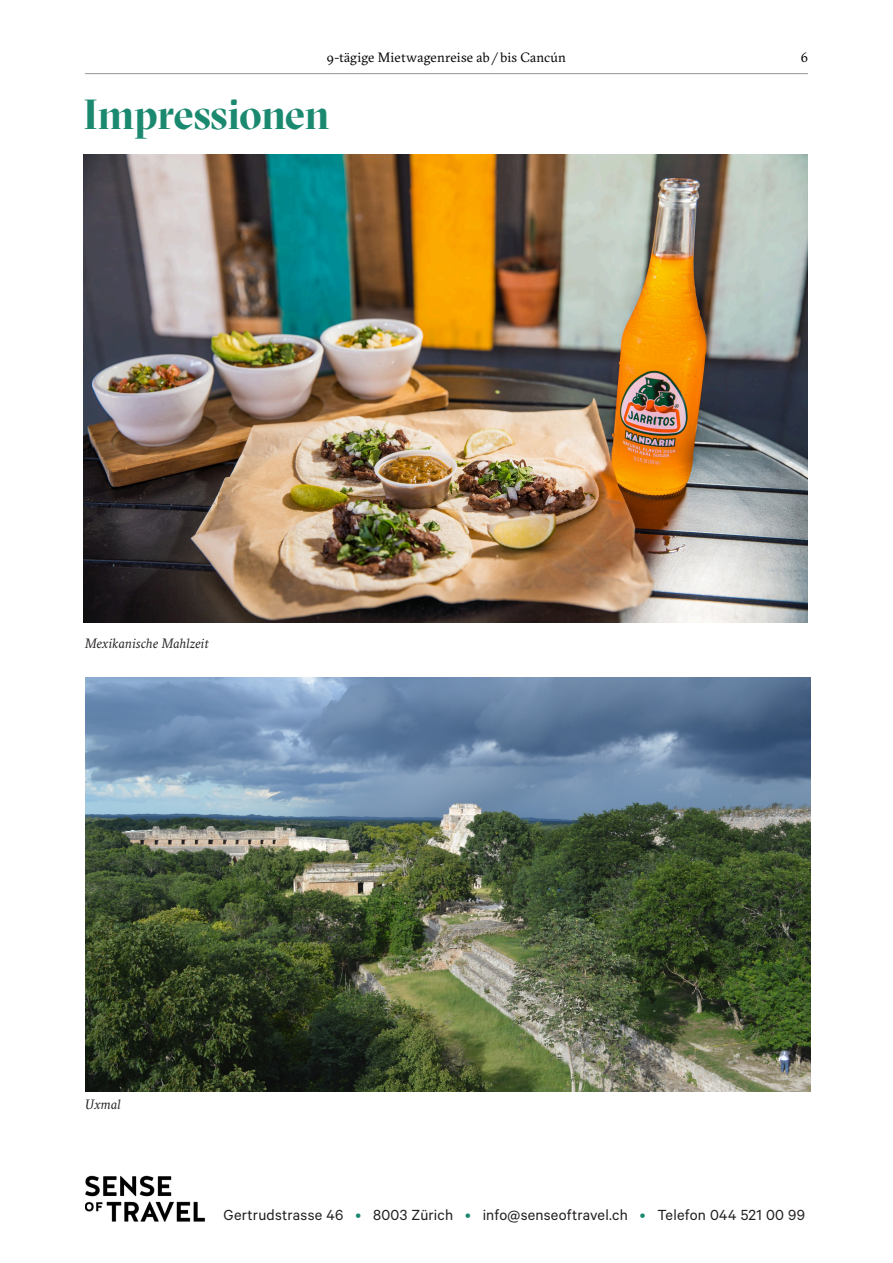
<style>
.page{position:relative;width:893px;height:1263px;background:#fff}
.page>*{position:absolute;margin:0;border:0;box-sizing:border-box;transform-origin:0 0}
.t1{font:700 42px "GT Sectra Display";letter-spacing:-.015em;color:#1b896f}
.t2{font:16.5px "Calibre";letter-spacing:.015em;color:#231f20}
.t3{font:13.5px "GT Sectra";letter-spacing:.015em;color:#000}
.t4{font:italic 13.5px "GT Sectra";letter-spacing:.01em;color:#231f20}
.s1{color:#1b896f}
</style>
<div class="page">
<img style="left:85px;top:1176px;width:121px;height:46px">
<hr style="left:85px;top:73px;width:723px;height:1px;background:#939598">
<img style="left:84px;top:154px;width:724px;height:468px">
<img style="left:85px;top:677px;width:725px;height:414px">
<p class="t3" style="left:327px;top:50px;width:241px">9-tägige Mietwagenreise ab / bis Cancún</p>
<p class="t3" style="left:801px;top:50px;width:9px">6</p>
<h1 class="t1" style="left:84px;top:90px;width:247px">Impressionen</h1>
<p class="t4" style="left:85px;top:635px;width:125px">Mexikanische Mahlzeit</p>
<p class="t4" style="left:85px;top:1097px;width:37px">Uxmal</p>
<p class="t2" style="left:224px;top:1206px;width:583px">Gertrudstrasse 46 <span class="s1">•</span> 8003 Zürich <span class="s1">•</span> info@senseoftravel.ch <span class="s1">•</span> Telefon 044 521 00 99</p>
</div>
